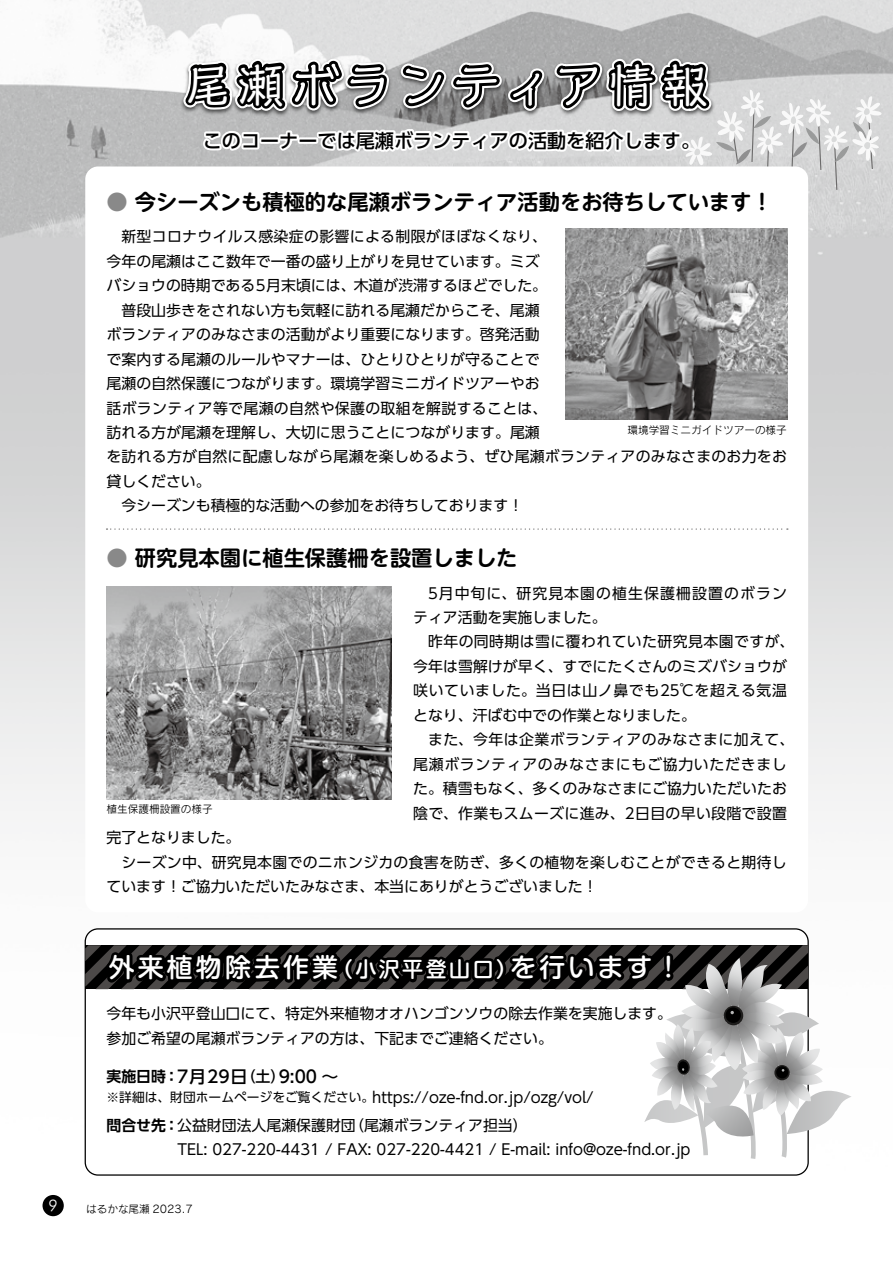
<style>
.page{position:relative;width:893px;height:1263px;background:#fff}
.page>*{position:absolute;margin:0;border:0;box-sizing:border-box;transform-origin:0 0}
.t1{font:51.45px "Talking Std";letter-spacing:.05em;color:#fff}
.t2{font:500 25.95px "Shin M Go Pr 6";letter-spacing:.12em;color:#fff}
.t3{font:700 21.3px "UD Shin M Go Pr 6 De";color:#000}
.t4{font:500 21px "Shin M Go Pr 6";letter-spacing:.12em;color:#fff}
.t5{font:500 19.2px "UD Shin Go Pr 6";color:#000}
.t6{font:500 16.95px "UD Shin Go Pr 6";letter-spacing:.025em;color:#000}
.t7{font:300 15.9px "Futura BT";color:#fff}
.t8{font:14.85px/24.5px "UD Shin Go Pr 6";letter-spacing:.005em;color:#000}
.t9{font:14.85px/24.5px "UD Shin Go Pr 6";letter-spacing:.03em;color:#000}
.t10{font:14.85px "UD Shin Go Pr 6";letter-spacing:.025em;color:#000}
.t11{font:14.85px/24.5px "UD Shin Go Pr 6";letter-spacing:.075em;color:#000}
.t12{font:700 14.85px "UD Shin Go Pr 6 De";color:#000}
.t13{font:500 14.85px "UD Shin Go Pr 6";color:#000}
.t14{font:12.75px "UD Shin Go Pr 6";color:#000}
.t15{font:10.65px "Rodin Pro M";color:#000}
.t16{font:10.65px "Rodin Pro N M";color:#000}
.s1{font-size:46.8px}
.s2{color:#898989}
.s3{font-family:"UD Shin Go Pr 6";font-weight:500;font-size:16.95px}
.s4{font-family:"Koz Go Pr 6 N"}
.s5{font-family:"UD Shin Go Pr 6 De";font-weight:700}
</style>
<div class="page">
<img style="left:0;top:0;width:893px;height:1217px">
<div style="left:85px;top:166px;width:723px;height:746px;background:#fff;border-radius:13px"></div>
<svg style="left:174px;top:0;width:710px;height:192px"></svg>
<img style="left:566px;top:228px;width:221px;height:192px">
<svg style="left:107px;top:528px;width:681px;height:2px"></svg>
<img style="left:107px;top:586px;width:284px;height:78px">
<svg style="left:85px;top:664px;width:767px;height:553px"></svg>
<div style="left:43px;top:1195px;width:21px;height:21px;background:#000;border-radius:50%"></div>
<p class="t7" style="left:49px;top:1195px;width:11px">9</p>
<h1 class="t1" style="left:185px;top:46px;width:525px"><span class="s1">尾瀬</span>ボランティア<span class="s1">情報</span></h1>
<p class="t5" style="left:203px;top:125px;width:499px">このコーナーでは尾瀬ボランティアの活動を紹介します。</p>
<h3 class="t3" style="left:107px;top:183px;width:668px"><span class="s2">●</span> 今シーズンも積極的な尾瀬ボランティア活動をお待ちしています!</h3>
<p class="t10" style="left:121px;top:225px;width:427px">新型コロナウイルス感染症の影響による制限がほぼなくなり、</p>
<p class="t8" style="left:107px;top:248px;width:435px">今年の尾瀬はここ数年で一番の盛り上がりを見せています。ミズ</p>
<p class="t8" style="left:107px;top:273px;width:442px">バショウの時期である5月末頃には、木道が渋滞するほどでした。</p>
<p class="t8" style="left:121px;top:297px;width:420px">普段山歩きをされない方も気軽に訪れる尾瀬だからこそ、尾瀬</p>
<p class="t8" style="left:107px;top:322px;width:435px">ボランティアのみなさまの活動がより重要になります。啓発活動</p>
<p class="t8" style="left:107px;top:346px;width:435px">で案内する尾瀬のルールやマナーは、ひとりひとりが守ることで</p>
<p class="t8" style="left:107px;top:371px;width:435px">尾瀬の自然保護につながります。環境学習ミニガイドツアーやお</p>
<p class="t10" style="left:107px;top:396px;width:442px">話ボランティア等で尾瀬の自然や保護の取組を解説することは、</p>
<p class="t8" style="left:107px;top:420px;width:435px">訪れる方が尾瀬を理解し、大切に思うことにつながります。尾瀬</p>
<p class="t8" style="left:107px;top:444px;width:682px">を訪れる方が自然に配慮しながら尾瀬を楽しめるよう、ぜひ尾瀬ボランティアのみなさまのお力をお</p>
<p class="t8" style="left:107px;top:469px;width:106px">貸しください。</p>
<p class="t8" style="left:121px;top:493px;width:403px">今シーズンも積極的な活動への参加をお待ちしております!</p>
<h3 class="t3" style="left:107px;top:539px;width:413px"><span class="s2">●</span> 研究見本園に植生保護柵を設置しました</h3>
<p class="t11" style="left:413px;top:580px;width:375px;text-indent:15px">5月中旬に、研究見本園の植生保護柵設置のボランティア活動を実施しました。</p>
<p class="t9" style="left:413px;top:629px;width:383px;text-indent:15px">昨年の同時期は雪に覆われていた研究見本園ですが、今年は雪解けが早く、すでにたくさんのミズバショウが咲いていました。当日は山ノ鼻でも25℃を超える気温となり、汗ばむ中での作業となりました。</p>
<p class="t9" style="left:413px;top:727px;width:383px;text-indent:15px">また、今年は企業ボランティアのみなさまに加えて、尾瀬ボランティアのみなさまにもご協力いただきました。積雪もなく、多くのみなさまにご協力いただいたお陰で、作業もスムーズに進み、2日目の早い段階で設置</p>
<p class="t8" style="left:107px;top:825px;width:135px">完了となりました。</p>
<p class="t8" style="left:121px;top:849px;width:667px">シーズン中、研究見本園でのニホンジカの食害を防ぎ、多くの植物を楽しむことができると期待し</p>
<p class="t8" style="left:107px;top:874px;width:493px">ています！ご協力いただいたみなさま、本当にありがとうございました!</p>
<p class="t15" style="left:627px;top:423px;width:161px">環境学習ミニガイドツアーの様子</p>
<p class="t15" style="left:107px;top:802px;width:108px">植生保護柵設置の様子</p>
<h2 class="t2" style="left:109px;top:946px;width:231px">外来植物除去作業</h2>
<h3 class="t4" style="left:332px;top:952px;width:187px">（小沢平登山口）</h3>
<h2 class="t2" style="left:510px;top:946px;width:173px">を行います!</h2>
<p class="t8" style="left:107px;top:1001px;width:567px">今年も小沢平登山口にて、特定外来植物オオハンゴンソウの除去作業を実施します。参加ご希望の尾瀬ボランティアの方は、下記までご連絡ください。</p>
<p class="t6" style="left:279px;top:1062px;width:61px">9:00 ~</p>
<p class="t6" style="left:189px;top:1062px;width:60px">月29日</p>
<p class="t13" style="left:241px;top:1064px;width:46px">（土(</p>
<p class="t12" style="left:107px;top:1064px;width:83px">実施日時：<span class="s3">7</span></p>
<p class="t8" style="left:372px;top:1085px;width:223px">https://oze-fnd.or.jp/ozg/vol/</p>
<p class="t14" style="left:107px;top:1087px;width:269px"><span class="s4">※</span>詳細は、財団ホームページをご覧ください。</p>
<p class="t8" style="left:349px;top:1112px;width:180px">（尾瀬ボランティア担当(</p>
<p class="t8" style="left:177px;top:1112px;width:515px;text-indent:-71px"><span class="s5">問合せ先：</span>公益財団法人尾瀬保護財団<br>TEL: 027-220-4431 / FAX: 027-220-4421 E/ -mail: info@oze-fnd.or.jp</p>
<p class="t16" style="left:86px;top:1202px;width:108px">はるかな尾瀬 2023.7</p>
</div>
